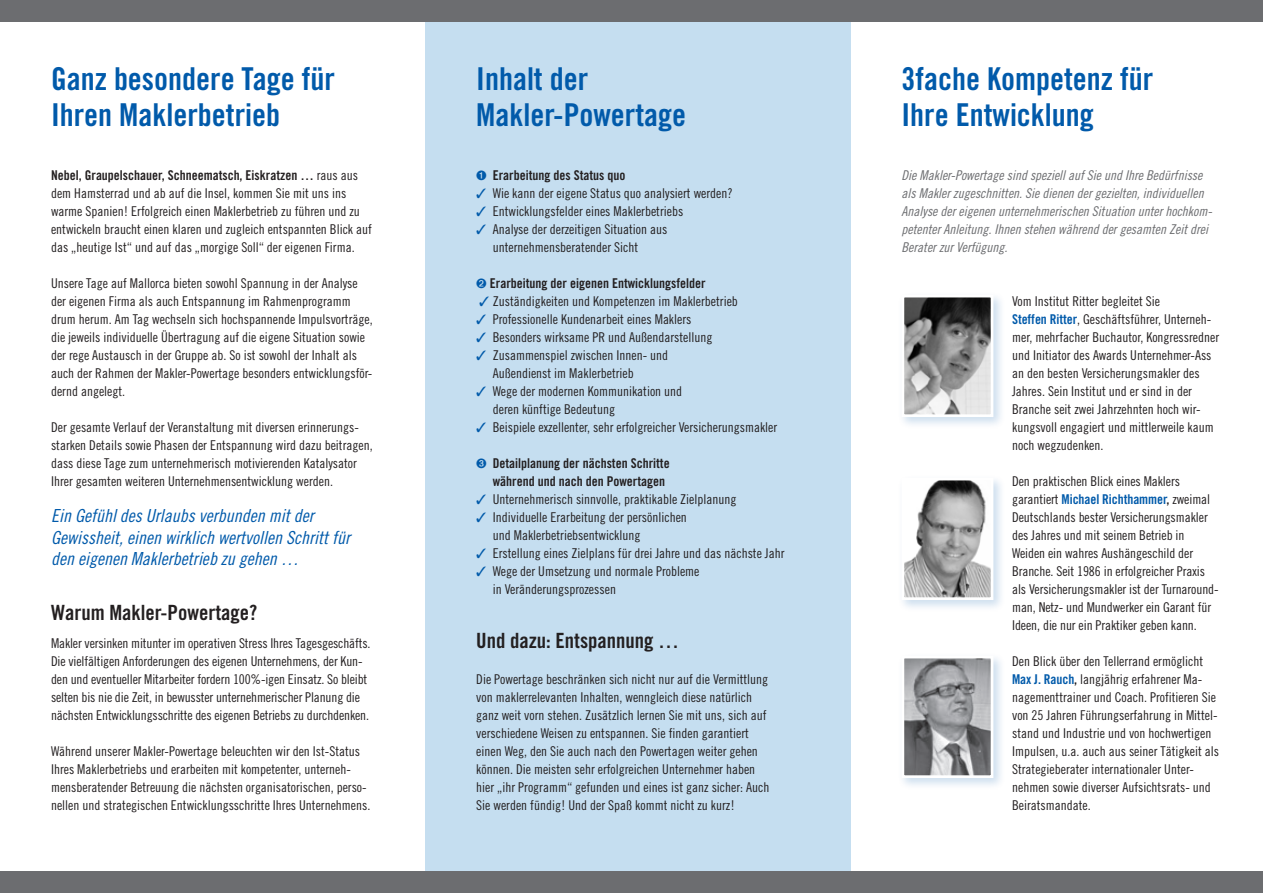
<style>
.page{position:relative;width:1263px;height:893px;background:#fff}
.page>*{position:absolute;margin:0;border:0;box-sizing:border-box;transform-origin:0 0}
.Headline_innen{font:31.5px/36px "Trade Gothic Bold Cond Twenty";color:#015aaa}
.Thema_des_Vortrags{font:21px "Trade Gothic Bold Cond Twenty";color:#231f20}
.t1{font:18px/21.6px "Trade Gothic Cond Eighteen Obl";color:#015aaa}
.Vortragsinhalt{font:13.5px/18px "Trade Gothic Cond Eighteen";color:#231f20}
.Text_zur_Person{font:13.5px/18px "Trade Gothic Cond Eighteen";color:#231f20}
.Text_zur_Person-2{font:13.5px/18px "Trade Gothic Cond Eighteen Obl";color:#6c6d70}
.Vortragsinhalt-2{font:13.5px/18px "Trade Gothic Bold Cond Twenty";color:#231f20}
.s1{font-family:"Trade Gothic Bold Cond Twenty"}
.s2{color:#015aaa}
.s3{font-family:"Trade Gothic Bold Cond Twenty";color:#015aaa}
</style>
<div class="page">
<div style="left:425px;top:0;width:425px;height:877px;background:#c5def0"></div>
<div style="left:0;top:0;width:1263px;height:21px;background:#6c6d70"></div>
<div style="left:0;top:872px;width:1263px;height:21px;background:#6c6d70"></div>
<div style="left:897px;top:291px;width:109px;height:139px;background:#015aaa;opacity:.2"></div>
<img style="left:905px;top:299px;width:84px;height:114px">
<div style="left:901px;top:295px;width:92px;height:122px;border:3px solid #fff"></div>
<div style="left:897px;top:474px;width:109px;height:138px;background:#015aaa;opacity:.2"></div>
<img style="left:905px;top:482px;width:84px;height:114px">
<div style="left:901px;top:478px;width:92px;height:122px;border:3px solid #fff"></div>
<div style="left:897px;top:652px;width:109px;height:138px;background:#015aaa;opacity:.2"></div>
<img style="left:905px;top:660px;width:84px;height:114px">
<div style="left:901px;top:656px;width:92px;height:122px;border:3px solid #fff"></div>
<p class="Headline_innen" style="left:51px;top:61px;width:285px">Ganz besondere Tage für<br>Ihren Maklerbetrieb</p>
<p class="Vortragsinhalt" style="left:51px;top:166px;width:322px"><span class="s1">Nebel, Graupelschauer, Schneematsch, Eiskratzen …</span> raus aus dem Hamsterrad und ab auf die Insel, kommen Sie mit uns ins warme Spanien! Erfolgreich einen Maklerbetrieb zu führen und zu entwickeln braucht einen klaren und zugleich entspannten Blick auf das „heutige Ist“ und auf das „morgige Soll“ der eigenen Firma.</p>
<p class="Vortragsinhalt" style="left:51px;top:274px;width:323px">Unsere Tage auf Mallorca bieten sowohl Spannung in der Analyse der eigenen Firma als auch Entspannung im Rahmenprogramm drum herum. Am Tag wechseln sich hochspannende Impulsvorträge, die jeweils individuelle Übertragung auf die eigene Situation sowie der rege Austausch in der Gruppe ab. So ist sowohl der Inhalt als auch der Rahmen der Makler-Powertage besonders entwicklungsför&shy;dernd angelegt.</p>
<p class="Vortragsinhalt" style="left:51px;top:418px;width:323px">Der gesamte Verlauf der Veranstaltung mit diversen erinnerungs&shy;starken Details sowie Phasen der Entspannung wird dazu beitragen, dass diese Tage zum unternehmerisch motivierenden Katalysator Ihrer gesamten weiteren Unternehmensentwicklung werden.</p>
<p class="t1" style="left:51px;top:505px;width:300px">Ein Gefühl des Urlaubs verbunden mit der<br>Gewissheit, einen wirklich wertvollen Schritt für den eigenen Maklerbetrieb zu gehen …</p>
<p class="Thema_des_Vortrags" style="left:51px;top:599px;width:208px">Warum Makler-Powertage?</p>
<p class="Vortragsinhalt" style="left:51px;top:634px;width:321px">Makler versinken mitunter im operativen Stress Ihres Tagesgeschäfts.<br>Die vielfältigen Anforderungen des eigenen Unternehmens, der Kun&shy;den und eventueller Mitarbeiter fordern 100%-igen Einsatz. So bleibt selten bis nie die Zeit, in bewusster unternehmerischer Planung die nächsten Entwicklungsschritte des eigenen Betriebs zu durchdenken.</p>
<p class="Vortragsinhalt" style="left:51px;top:742px;width:321px">Während unserer Makler-Powertage beleuchten wir den Ist-Status Ihres Maklerbetriebs und erarbeiten mit kompetenter, unterneh&shy;mensberatender Betreuung die nächsten organisatorischen, perso&shy;nellen und strategischen Entwicklungsschritte Ihres Unternehmens.</p>
<p class="Headline_innen" style="left:476px;top:61px;width:211px">Inhalt der<br>Makler-Powertage</p>
<p class="Vortragsinhalt-2" style="left:476px;top:166px;width:151px"><span class="s2">➊</span> Erarbeitung des Status quo</p>
<p class="Vortragsinhalt" style="left:476px;top:184px;width:258px"><span class="s2">✓</span> Wie kann der eigene Status quo analysiert werden?</p>
<p class="Vortragsinhalt" style="left:476px;top:202px;width:208px"><span class="s2">✓</span> Entwicklungsfelder eines Maklerbetriebs</p>
<p class="Vortragsinhalt" style="left:493px;top:220px;width:176px;text-indent:-16px"><span class="s2">✓</span> Analyse der derzeitigen Situation aus unternehmensberatender Sicht</p>
<p class="Vortragsinhalt-2" style="left:476px;top:274px;width:231px"><span class="s2">➋</span> Erarbeitung der eigenen Entwicklungsfelder</p>
<p class="Vortragsinhalt" style="left:479px;top:292px;width:260px"><span class="s2">✓</span> Zuständigkeiten und Kompetenzen im Maklerbetrieb</p>
<p class="Vortragsinhalt" style="left:476px;top:310px;width:217px"><span class="s2">✓</span> Professionelle Kundenarbeit eines Maklers</p>
<p class="Vortragsinhalt" style="left:476px;top:328px;width:238px"><span class="s2">✓</span> Besonders wirksame PR und Außendarstellung</p>
<p class="Vortragsinhalt" style="left:493px;top:346px;width:177px;text-indent:-16px"><span class="s2">✓</span> Zusammenspiel zwischen Innen- und<br>Außendienst im Maklerbetrieb</p>
<p class="Vortragsinhalt" style="left:493px;top:382px;width:191px;text-indent:-16px"><span class="s2">✓</span> Wege der modernen Kommunikation und deren künftige Bedeutung</p>
<p class="Vortragsinhalt" style="left:476px;top:418px;width:302px"><span class="s2">✓</span> Beispiele exzellenter, sehr erfolgreicher Versicherungsmakler</p>
<p class="Vortragsinhalt-2" style="left:493px;top:454px;width:178px;text-indent:-16px"><span class="s2">➌</span> Detailplanung der nächsten Schritte während und nach den Powertagen</p>
<p class="Vortragsinhalt" style="left:476px;top:490px;width:262px"><span class="s2">✓</span> Unternehmerisch sinnvolle, praktikable Zielplanung</p>
<p class="Vortragsinhalt" style="left:493px;top:508px;width:196px;text-indent:-16px"><span class="s2">✓</span> Individuelle Erarbeitung der persönlichen und Maklerbetriebsentwicklung</p>
<p class="Vortragsinhalt" style="left:476px;top:544px;width:310px"><span class="s2">✓</span> Erstellung eines Zielplans für drei Jahre und das nächste Jahr</p>
<p class="Vortragsinhalt" style="left:493px;top:562px;width:208px;text-indent:-16px"><span class="s2">✓</span> Wege der Umsetzung und normale Probleme in Veränderungsprozessen</p>
<p class="Thema_des_Vortrags" style="left:476px;top:628px;width:204px">Und dazu: Entspannung …</p>
<p class="Vortragsinhalt" style="left:476px;top:670px;width:295px">Die Powertage beschränken sich nicht nur auf die Vermittlung von maklerrelevanten Inhalten, wenngleich diese natürlich ganz weit vorn stehen. Zusätzlich lernen Sie mit uns, sich auf verschiedene Weisen zu entspannen. Sie finden garantiert einen Weg, den Sie auch nach den Powertagen weiter gehen können. Die meisten sehr erfolgreichen Unternehmer haben hier „ihr Programm“ gefunden und eines ist ganz sicher: Auch Sie werden fündig! Und der Spaß kommt nicht zu kurz!</p>
<p class="Headline_innen" style="left:901px;top:61px;width:253px">3fache Kompetenz für<br>Ihre Entwicklung</p>
<p class="Text_zur_Person-2" style="left:901px;top:166px;width:312px">Die Makler-Powertage sind speziell auf Sie und Ihre Bedürfnisse als Makler zugeschnitten. Sie dienen der gezielten, individuellen Analyse der eigenen unternehmerischen Situation unter hochkom&shy;petenter Anleitung. Ihnen stehen während der gesamten Zeit drei Berater zur Verfügung.</p>
<p class="Text_zur_Person" style="left:1012px;top:292px;width:208px">Vom Institut Ritter begleitet Sie<br><span class="s3">Steffen Ritter</span>, Geschäftsführer, Unterneh&shy;mer, mehrfacher Buchautor, Kongressredner und Initiator des Awards Unternehmer-Ass an den besten Versicherungsmakler des Jahres. Sein Institut und er sind in der Branche seit zwei Jahrzehnten hoch wir&shy;kungsvoll engagiert und mittlerweile kaum noch wegzudenken.</p>
<p class="Text_zur_Person" style="left:1012px;top:472px;width:208px">Den praktischen Blick eines Maklers garantiert <span class="s3">Michael Richthammer</span><span class="s1">,</span> zweimal Deutschlands bester Versicherungsmakler des Jahres und mit seinem Betrieb in Weiden ein wahres Aushängeschild der Branche. Seit 1986 in erfolgreicher Praxis als Versicherungsmakler ist der Turnaround&shy;man, Netz- und Mundwerker ein Garant für Ideen, die nur ein Praktiker geben kann.</p>
<p class="Text_zur_Person" style="left:1012px;top:652px;width:208px">Den Blick über den Tellerrand ermöglicht <span class="s3">Max J. Rauch</span><span class="s1">,</span> langjährig erfahrener Ma&shy;nagementtrainer und Coach. Profitieren Sie von 25 Jahren Führungserfahrung in Mittel&shy;stand und Industrie und von hochwertigen Impulsen, u.a. auch aus seiner Tätigkeit als Strategieberater internationaler Unter&shy;nehmen sowie diverser Aufsichtsrats- und Beiratsmandate.</p>
</div>
